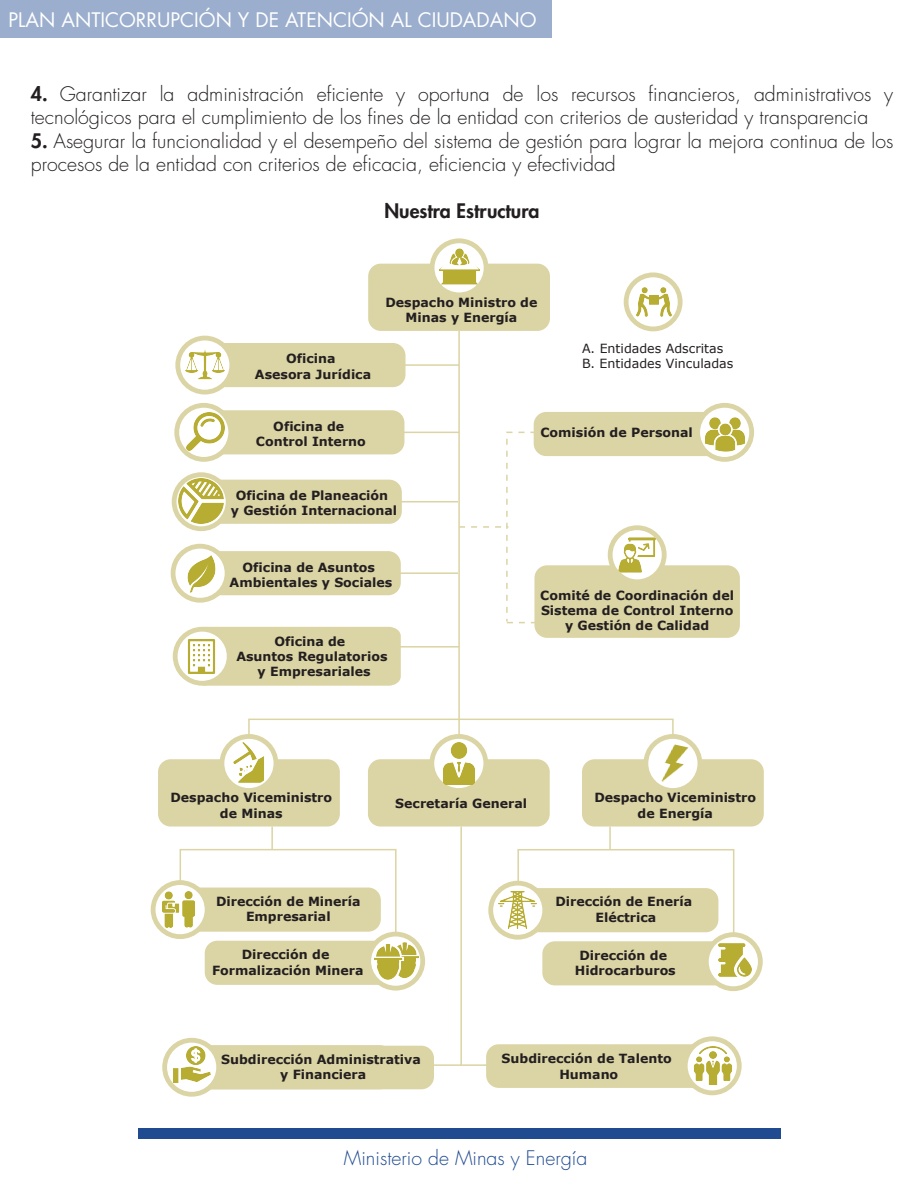
<style>
.page{position:relative;width:918px;height:1187px;background:#fff}
.page>*{position:absolute;margin:0;border:0;box-sizing:border-box;transform-origin:0 0}
.t1{font:300 19.5px/23.4px "Futura Std";color:#231f20}
.t2{font:19.5px "Futura Std";color:#fff}
.t3{font:300 19.5px "Futura Std";color:#204b91}
.t4{font:800 19.5px "Futura Std";color:#231f20}
.t5{font:700 12.6px/15.1px "Verdana";color:#231f20;text-align:center}
.t6{font:12.6px/15.1px "Verdana";color:#231f20}
.s1{font-weight:800}
</style>
<div class="page">
<div style="left:138px;top:1128px;width:642px;height:10px;background:#204b91"></div>
<div style="left:0;top:0;width:551px;height:37px;background:#9baecd"></div>
<div style="left:185px;top:1045px;width:249px;height:44px;background:#dbd4a4;border-radius:13px"></div>
<svg style="left:516px;top:849px;width:219px;height:92px"></svg>
<hr style="left:517px;top:849px;width:2px;height:46px;background:#dbd4a4">
<hr style="left:609px;top:826px;width:2px;height:23px;background:#dbd4a4">
<svg style="left:179px;top:849px;width:218px;height:113px"></svg>
<hr style="left:180px;top:849px;width:1px;height:46px;background:#dbd4a4">
<hr style="left:458px;top:331px;width:2px;height:417px;background:#dbd4a4">
<div style="left:248px;top:718px;width:426px;height:31px;border:2px solid #dbd4a4"></div>
<div style="left:368px;top:264px;width:182px;height:67px;background:#dbd4a4;border-radius:13px"></div>
<div style="left:430px;top:238px;width:59px;height:59px;background:#dbd4a4;border-radius:50%"></div>
<div style="left:434px;top:243px;width:50px;height:49px;background:#fff;border-radius:50%"></div>
<img style="left:439px;top:246px;width:40px;height:40px">
<div style="left:158px;top:759px;width:182px;height:67px;background:#dbd4a4;border-radius:13px"></div>
<div style="left:220px;top:734px;width:58px;height:59px;background:#dbd4a4;border-radius:50%"></div>
<svg style="left:224px;top:739px;width:50px;height:49px"></svg>
<div style="left:582px;top:759px;width:182px;height:67px;background:#dbd4a4;border-radius:13px"></div>
<div style="left:643px;top:734px;width:59px;height:59px;background:#dbd4a4;border-radius:50%"></div>
<div style="left:648px;top:739px;width:50px;height:49px;background:#fff;border-radius:50%"></div>
<div style="left:368px;top:759px;width:182px;height:67px;background:#dbd4a4;border-radius:13px"></div>
<div style="left:429px;top:734px;width:59px;height:59px;background:#dbd4a4;border-radius:50%"></div>
<svg style="left:434px;top:739px;width:49px;height:49px"></svg>
<div style="left:199px;top:343px;width:207px;height:44px;background:#dbd4a4;border-radius:13px"></div>
<div style="left:175px;top:336px;width:59px;height:58px;background:#dbd4a4;border-radius:50%"></div>
<div style="left:180px;top:340px;width:49px;height:50px;background:#fff;border-radius:50%"></div>
<div style="left:534px;top:412px;width:207px;height:44px;background:#dbd4a4;border-radius:13px"></div>
<div style="left:695px;top:403px;width:59px;height:59px;background:#dbd4a4;border-radius:50%"></div>
<div style="left:700px;top:408px;width:49px;height:49px;background:#fff;border-radius:50%"></div>
<div style="left:197px;top:410px;width:207px;height:44px;background:#dbd4a4;border-radius:13px"></div>
<div style="left:174px;top:403px;width:59px;height:59px;background:#dbd4a4;border-radius:50%"></div>
<div style="left:179px;top:408px;width:49px;height:49px;background:#fff;border-radius:50%"></div>
<div style="left:195px;top:479px;width:207px;height:45px;background:#dbd4a4;border-radius:13px"></div>
<div style="left:172px;top:472px;width:59px;height:59px;background:#dbd4a4;border-radius:50%"></div>
<svg style="left:177px;top:477px;width:49px;height:49px"></svg>
<div style="left:194px;top:551px;width:207px;height:44px;background:#dbd4a4;border-radius:13px"></div>
<div style="left:171px;top:544px;width:59px;height:58px;background:#dbd4a4;border-radius:50%"></div>
<svg style="left:175px;top:548px;width:50px;height:50px"></svg>
<hr style="left:363px;top:364px;width:96px;height:2px;background:#dbd4a4">
<hr style="left:363px;top:431px;width:96px;height:2px;background:#dbd4a4">
<hr style="left:362px;top:501px;width:96px;height:1px;background:#dbd4a4">
<hr style="left:362px;top:572px;width:96px;height:2px;background:#dbd4a4">
<hr style="left:363px;top:646px;width:96px;height:1px;background:#dbd4a4">
<div style="left:174px;top:887px;width:207px;height:44px;background:#dbd4a4;border-radius:13px"></div>
<div style="left:151px;top:880px;width:59px;height:59px;background:#dbd4a4;border-radius:50%"></div>
<div style="left:156px;top:885px;width:49px;height:49px;background:#fff;border-radius:50%"></div>
<div style="left:194px;top:627px;width:207px;height:58px;background:#dbd4a4"></div>
<div style="left:173px;top:627px;width:59px;height:58px;background:#dbd4a4;border-radius:50%"></div>
<div style="left:178px;top:631px;width:49px;height:50px;background:#fff;border-radius:50%"></div>
<svg style="left:459px;top:431px;width:85px;height:192px"></svg>
<div style="left:534px;top:565px;width:206px;height:73px;background:#dbd4a4;border-radius:13px"></div>
<div style="left:608px;top:525px;width:59px;height:59px;background:#dbd4a4;border-radius:50%"></div>
<div style="left:613px;top:530px;width:49px;height:49px;background:#fff;border-radius:50%"></div>
<div style="left:205px;top:940px;width:207px;height:44px;background:#dbd4a4;border-radius:13px"></div>
<div style="left:366px;top:931px;width:59px;height:59px;background:#dbd4a4;border-radius:50%"></div>
<div style="left:371px;top:936px;width:49px;height:49px;background:#fff;border-radius:50%"></div>
<div style="left:511px;top:888px;width:207px;height:44px;background:#dbd4a4;border-radius:13px"></div>
<svg style="left:488px;top:880px;width:59px;height:59px"></svg>
<div style="left:493px;top:885px;width:49px;height:49px;background:#fff;border-radius:50%"></div>
<div style="left:542px;top:941px;width:207px;height:44px;background:#dbd4a4;border-radius:13px"></div>
<div style="left:704px;top:932px;width:59px;height:59px;background:#dbd4a4;border-radius:50%"></div>
<div style="left:709px;top:937px;width:49px;height:49px;background:#fff;border-radius:50%"></div>
<hr style="left:271px;top:826px;width:2px;height:23px;background:#dbd4a4">
<hr style="left:460px;top:826px;width:2px;height:239px;background:#dbd4a4">
<hr style="left:184px;top:1064px;width:548px;height:1px;background:#dbd4a4">
<svg style="left:162px;top:1037px;width:59px;height:59px"></svg>
<div style="left:167px;top:1042px;width:49px;height:49px;background:#fff;border-radius:50%"></div>
<div style="left:486px;top:1044px;width:249px;height:43px;background:#dbd4a4;border-radius:13px"></div>
<div style="left:683px;top:1036px;width:59px;height:59px;background:#dbd4a4;border-radius:50%"></div>
<div style="left:688px;top:1041px;width:49px;height:49px;background:#fff;border-radius:50%"></div>
<svg style="left:624px;top:272px;width:59px;height:59px"></svg>
<div style="left:629px;top:277px;width:49px;height:49px;background:#fff;border-radius:50%"></div>
<img style="left:185px;top:344px;width:39px;height:39px">
<img style="left:187px;top:413px;width:38px;height:38px">
<img style="left:179px;top:478px;width:44px;height:45px">
<img style="left:183px;top:555px;width:37px;height:37px">
<img style="left:187px;top:639px;width:29px;height:34px">
<img style="left:705px;top:414px;width:40px;height:40px">
<img style="left:438px;top:743px;width:41px;height:41px">
<img style="left:227px;top:740px;width:45px;height:45px;border-radius:23px">
<img style="left:652px;top:741px;width:46px;height:46px">
<img style="left:619px;top:537px;width:37px;height:36px">
<svg style="left:617px;top:569px;width:11px;height:9px"></svg>
<img style="left:636px;top:287px;width:35px;height:33px">
<img style="left:375px;top:939px;width:43px;height:43px">
<img style="left:161px;top:891px;width:34px;height:36px">
<img style="left:499px;top:891px;width:37px;height:37px">
<img style="left:719px;top:944px;width:32px;height:32px">
<img style="left:174px;top:1046px;width:36px;height:36px">
<img style="left:694px;top:1046px;width:38px;height:38px">
<h1 class="t2" style="left:8px;top:7px;width:530px">PLAN ANTICORRUPCIÓN Y DE ATENCIÓN AL CIUDADANO</h1>
<h1 class="t1" style="left:31px;top:83px;width:864px"><span class="s1">4.</span> Garantizar la administración eficiente y oportuna de los recursos financieros, administrativos y tecnológicos para el cumplimiento de los fines de la entidad con criterios de austeridad y transparencia</h1>
<h1 class="t1" style="left:31px;top:130px;width:864px"><span class="s1">5.</span> Asegurar la funcionalidad y el desempeño del sistema de gestión para lograr la mejora continua de los procesos de la entidad con criterios de eficacia, eficiencia y efectividad</h1>
<h1 class="t4" style="left:384px;top:198px;width:157px">Nuestra Estructura</h1>
<p class="t5" style="left:255px;top:351px;width:118px">Oficina<br>Asesora Jurídica</p>
<p class="t5" style="left:385px;top:294px;width:154px">Despacho Ministro de<br>Minas y Energía</p>
<p class="t6" style="left:582px;top:341px;width:153px">A. Entidades Adscritas<br>B. Entidades Vinculadas</p>
<p class="t5" style="left:256px;top:419px;width:111px">Oficina de<br>Control Interno</p>
<p class="t5" style="left:540px;top:424px;width:154px">Comisión de Personal</p>
<p class="t5" style="left:231px;top:487px;width:168px">Oficina de Planeación<br>y Gestión Internacional</p>
<p class="t5" style="left:230px;top:559px;width:164px">Oficina de Asuntos<br>Ambientales y Sociales</p>
<p class="t5" style="left:236px;top:633px;width:153px">Oficina de<br>Asuntos Regulatorios y Empresariales</p>
<p class="t5" style="left:540px;top:587px;width:195px">Comité de Coordinación del<br>Sistema de Control Interno y Gestión de Calidad</p>
<p class="t5" style="left:170px;top:790px;width:163px">Despacho Viceministro de Minas</p>
<p class="t5" style="left:594px;top:790px;width:163px">Despacho Viceministro de Energía</p>
<p class="t5" style="left:395px;top:795px;width:133px">Secretaría General</p>
<p class="t5" style="left:216px;top:893px;width:146px">Dirección de Minería<br>Empresarial</p>
<p class="t5" style="left:212px;top:947px;width:153px">Dirección de<br>Formalización Minera</p>
<p class="t5" style="left:555px;top:894px;width:138px">Dirección de Enería<br>Eléctrica</p>
<p class="t5" style="left:575px;top:947px;width:102px">Dirección de<br>Hidrocarburos</p>
<p class="t5" style="left:221px;top:1051px;width:201px">Subdirección Administrativa y Financiera</p>
<p class="t5" style="left:502px;top:1051px;width:172px">Subdirección de Talento<br>Humano</p>
<h1 class="t3" style="left:344px;top:1145px;width:245px">Ministerio de Minas y Energía</h1>
</div>
